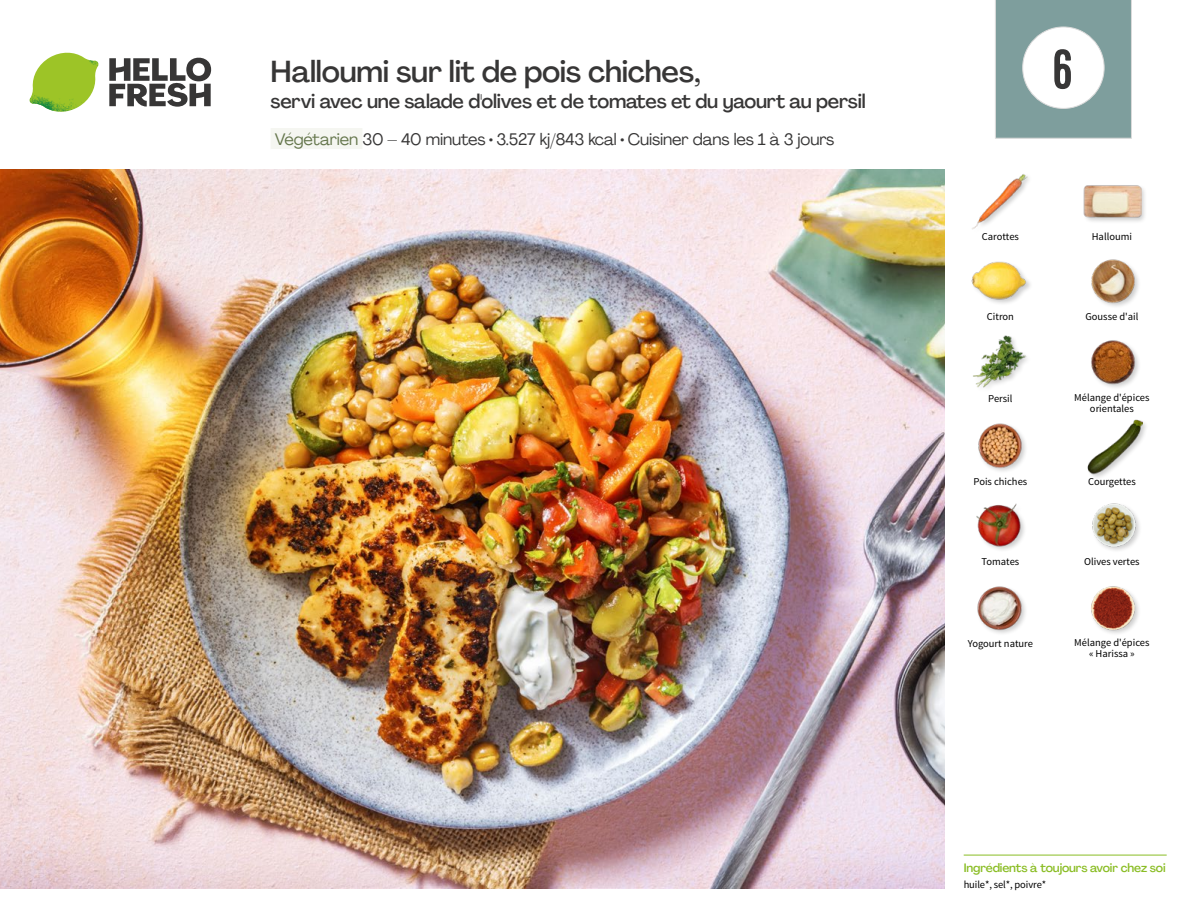
<style>
.page{position:relative;width:1188px;height:918px;background:#fff}
.page>*{position:absolute;margin:0;border:0;box-sizing:border-box;transform-origin:0 0}
.t1{font:57px "Kapra";color:#373636}
.t2{font:500 30px "Agrandir";letter-spacing:-.01em;color:#373636}
.t3{font:500 19.5px "Agrandir";letter-spacing:-.01em;color:#373636}
.t4{font:16.5px "Agrandir";letter-spacing:-.01em;color:#373636}
.t5{font:500 12px "Agrandir";letter-spacing:-.01em;color:#8abd24}
.t6{font:10.5px/10.5px "Source Sans Pro";color:#000;text-align:center}
.s1{color:#65764c}
</style>
<div class="page">
<div style="left:271px;top:128px;width:91px;height:21px;background:#f5f6f1"></div>
<hr style="left:964px;top:855px;width:203px;height:1px;background:#8abd24">
<svg style="left:109px;top:57px;width:102px;height:50px"></svg>
<svg style="left:34px;top:53px;width:62px;height:40px"></svg>
<img style="left:67px;top:53px;width:32px;height:26px">
<img style="left:33px;top:75px;width:59px;height:11px">
<img style="left:29px;top:79px;width:61px;height:33px">
<img style="left:65px;top:86px;width:27px;height:25px">
<img style="left:978px;top:423px;width:48px;height:48px">
<img style="left:973px;top:335px;width:54px;height:53px">
<img style="left:1091px;top:340px;width:48px;height:48px">
<img style="left:1091px;top:586px;width:48px;height:48px">
<img style="left:972px;top:174px;width:56px;height:56px">
<div style="left:1083px;top:184px;width:65px;height:41px;background:#000;opacity:.2"></div>
<img style="left:1084px;top:184px;width:57px;height:41px">
<img style="left:977px;top:586px;width:49px;height:48px">
<img style="left:1092px;top:503px;width:48px;height:48px">
<div style="left:1087px;top:419px;width:62px;height:62px;background:#000;opacity:.2"></div>
<img style="left:1087px;top:419px;width:55px;height:56px">
<img style="left:976px;top:503px;width:49px;height:47px">
<img style="left:1091px;top:259px;width:48px;height:48px">
<div style="left:972px;top:261px;width:61px;height:45px;background:#000;opacity:.2"></div>
<img style="left:971px;top:261px;width:57px;height:45px">
<img style="left:0;top:169px;width:945px;height:719px">
<div style="left:995px;top:0;width:137px;height:138px;background:#7e9e9d"></div>
<div style="left:1023px;top:27px;width:81px;height:81px;background:#fff;border-radius:50%"></div>
<div style="left:1023px;top:27px;width:81px;height:82px;border:1px solid #dadada;border-radius:50%"></div>
<h2 class="t2" style="left:271px;top:53px;width:432px">Halloumi sur lit de pois chiches,</h2>
<h3 class="t3" style="left:271px;top:89px;width:597px">servi avec une salade d'olives et de tomates et du yaourt au persil</h3>
<h3 class="t4" style="left:275px;top:129px;width:561px"><span class="s1">Végétarien</span> 30 – 40 minutes • 3.527 kj/843 kcal • Cuisiner dans les 1 à 3 jours</h3>
<h1 class="t1" style="left:1053px;top:37px;width:22px">6</h1>
<p class="t6" style="left:982px;top:231px;width:39px">Carottes</p>
<p class="t6" style="left:1092px;top:231px;width:42px">Halloumi</p>
<p class="t6" style="left:987px;top:312px;width:29px">Citron</p>
<p class="t6" style="left:1085px;top:312px;width:55px">Gousse d'ail</p>
<p class="t6" style="left:988px;top:393px;width:26px">Persil</p>
<p class="t6" style="left:1074px;top:393px;width:77px">Mélange d'épices orientales</p>
<p class="t6" style="left:974px;top:477px;width:55px">Pois chiches</p>
<p class="t6" style="left:1088px;top:477px;width:49px">Courgettes</p>
<p class="t6" style="left:982px;top:557px;width:39px">Tomates</p>
<p class="t6" style="left:1084px;top:557px;width:57px">Olives vertes</p>
<p class="t6" style="left:968px;top:638px;width:67px">Yogourt nature</p>
<p class="t6" style="left:1074px;top:638px;width:77px">Mélange d'épices « Harissa »</p>
<p class="t5" style="left:964px;top:861px;width:203px">Ingrédients à toujours avoir chez soi</p>
<p class="t6" style="left:964px;top:879px;width:84px">huile*, sel*, poivre*</p>
</div>
